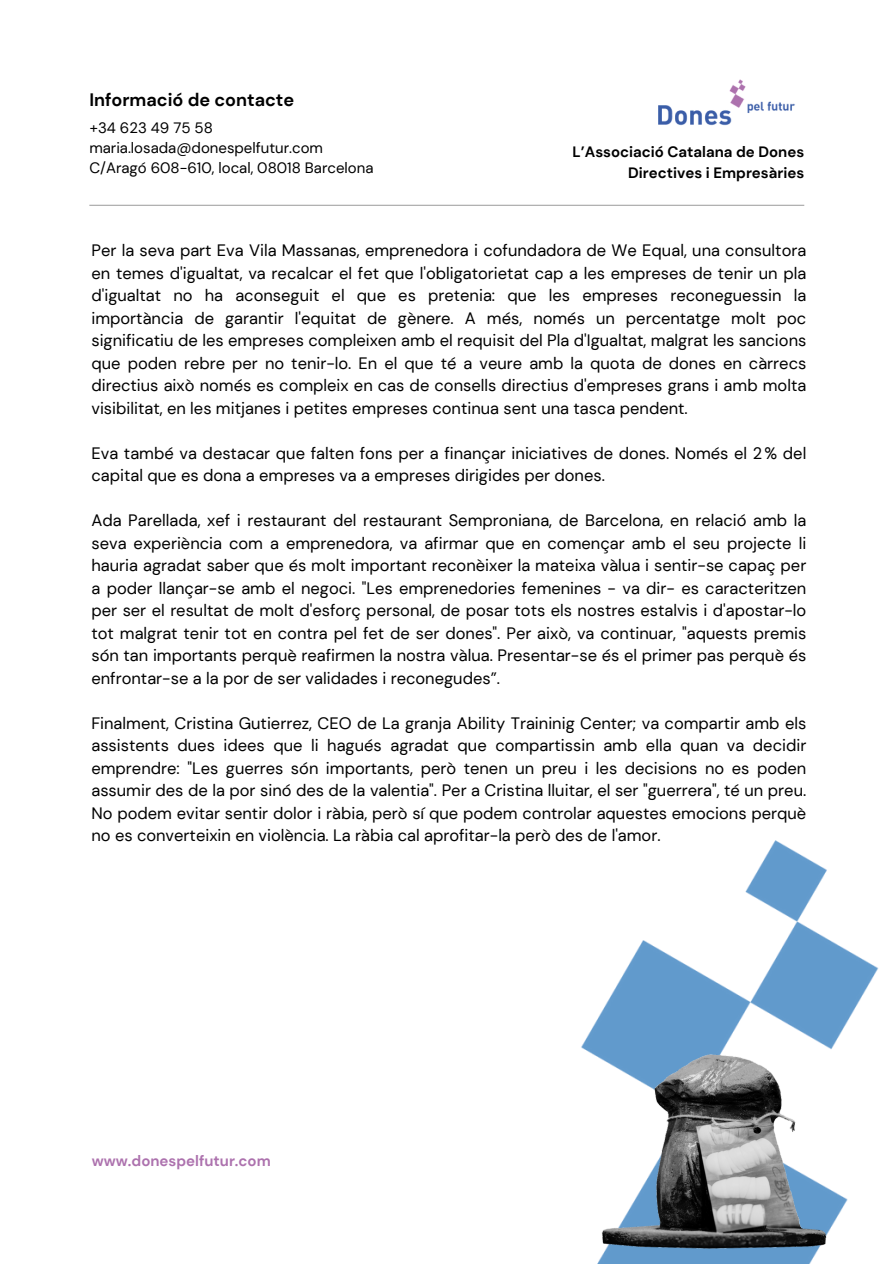
<style>
.page{position:relative;width:894px;height:1264px;background:#fff}
.page>*{position:absolute;margin:0;border:0;box-sizing:border-box;transform-origin:0 0}
.t1{font:700 18px "DM Sans";color:#000}
.t2{font:16.5px/22.5px "DM Sans";color:#000;text-align:justify}
.t3{font:15px "DM Sans";color:#000}
.t4{font:700 15px/20.2px "DM Sans";color:#000;text-align:right}
.t5{font:700 15px "DM Sans";color:#ad72ae}
</style>
<div class="page">
<hr style="left:89px;top:205px;width:715px;height:1px;background:#a6a6a6">
<img style="left:658px;top:79px;width:137px;height:47px">
<img style="left:623px;top:840px;width:256px;height:164px">
<img style="left:581px;top:974px;width:277px;height:289px">
<p class="t1" style="left:89px;top:88px;width:206px">Informació de contacte</p>
<p class="t3" style="left:89px;top:118px;width:125px">+34 623 49 75 58</p>
<p class="t3" style="left:89px;top:138px;width:235px">maria.losada@donespelfutur.com</p>
<p class="t3" style="left:89px;top:158px;width:285px">C/Aragó 608-610, local, 08018 Barcelona</p>
<h3 class="t4" style="left:572px;top:142px;width:233px">L’Associació Catalana de Dones<br>Directives i Empresàries</h3>
<h2 class="t2" style="left:91px;top:239px;width:716px">Per la seva part Eva Vila Massanas, emprenedora i cofundadora de We Equal, una consultora en temes d'igualtat, va recalcar el fet que l'obligatorietat cap a les empreses de tenir un pla d'igualtat no ha aconseguit el que es pretenia: que les empreses reconeguessin la importància de garantir l'equitat de gènere. A més, només un percentatge molt poc significatiu de les empreses compleixen amb el requisit del Pla d'Igualtat, malgrat les sancions que poden rebre per no tenir-lo. En el que té a veure amb la quota de dones en càrrecs directius això només es compleix en cas de consells directius d'empreses grans i amb molta visibilitat, en les mitjanes i petites empreses continua sent una tasca pendent.</h2>
<h2 class="t2" style="left:91px;top:441px;width:716px">Eva també va destacar que falten fons per a finançar iniciatives de dones. Només el 2% del capital que es dona a empreses va a empreses dirigides per dones.</h2>
<h2 class="t2" style="left:91px;top:509px;width:716px">Ada Parellada, xef i restaurant del restaurant Semproniana, de Barcelona, en relació amb la seva experiència com a emprenedora, va afirmar que en començar amb el seu projecte li hauria agradat saber que és molt important reconèixer la mateixa vàlua i sentir-se capaç per a poder llançar-se amb el negoci. "Les emprenedories femenines - va dir- es caracteritzen per ser el resultat de molt d'esforç personal, de posar tots els nostres estalvis i d'apostar-lo tot malgrat tenir tot en contra pel fet de ser dones". Per això, va continuar, "aquests premis són tan importants perquè reafirmen la nostra vàlua. Presentar-se és el primer pas perquè és enfrontar-se a la por de ser validades i reconegudes”.</h2>
<h2 class="t2" style="left:91px;top:711px;width:716px">Finalment, Cristina Gutierrez, CEO de La granja Ability Traininig Center; va compartir amb els assistents dues idees que li hagués agradat que compartissin amb ella quan va decidir emprendre: "Les guerres són importants, però tenen un preu i les decisions no es poden assumir des de la por sinó des de la valentia". Per a Cristina lluitar, el ser "guerrera", té un preu.<br>No podem evitar sentir dolor i ràbia, però sí que podem controlar aquestes emocions perquè no es converteixin en violència. La ràbia cal aprofitar-la però des de l'amor.</h2>
<p class="t5" style="left:92px;top:1150px;width:180px">www.donespelfutur.com</p>
</div>
